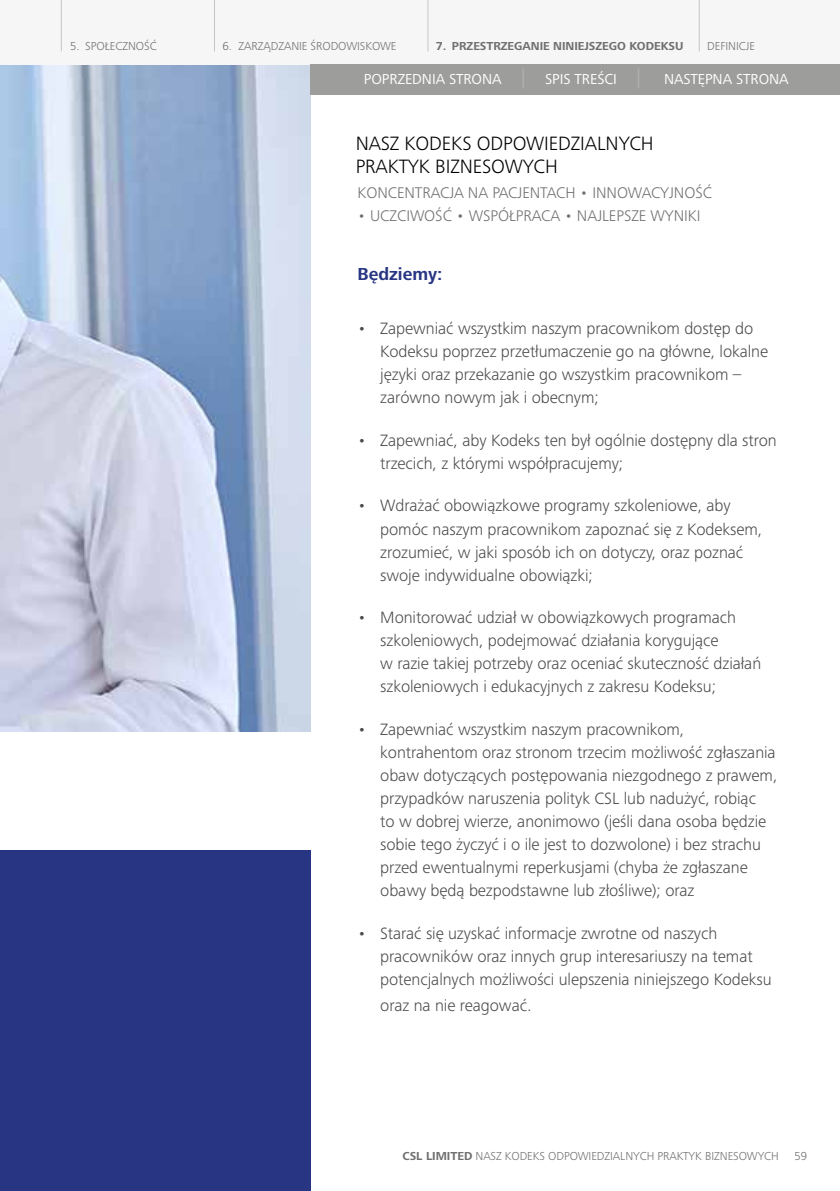
<style>
.page{position:relative;width:840px;height:1191px;background:#fff}
.page>*{position:absolute;margin:0;border:0;box-sizing:border-box;transform-origin:0 0}
.t1{font:300 20px/23px "Frutiger Next LTW1 G";letter-spacing:-.005em;color:#000}
.t2{font:700 18px "Frutiger Next LTW1 G";color:#283583}
.t3{font:300 17px/23px "Frutiger Next LTW1 G";letter-spacing:-.005em;color:#4a4a49}
.t4{font:300 16px "Frutiger Next LTW1 G";letter-spacing:-.005em;color:#706f6f}
.t5{font:15px "Frutiger Next LTW1 G";letter-spacing:-.005em;color:#fff}
.t6{font:300 12px "Frutiger Next LTW1 G";letter-spacing:-.005em;color:#706f6f}
.t7{font:700 12px "Frutiger Next LTW1 G";letter-spacing:-.005em;color:#706f6f}
.s1{font-weight:300;font-size:20px;color:#b3b2b2}
.s2{font-weight:700}
</style>
<div class="page">
<img style="left:0;top:65px;width:310px;height:666px">
<div style="left:0;top:0;width:839px;height:64px;background:#f6f6f6"></div>
<hr style="left:61px;top:0;width:1px;height:51px;background:#c6c6c6">
<hr style="left:214px;top:0;width:1px;height:51px;background:#c6c6c6">
<hr style="left:427px;top:0;width:1px;height:51px;background:#c6c6c6">
<hr style="left:698px;top:0;width:1px;height:51px;background:#c6c6c6">
<div style="left:310px;top:64px;width:529px;height:30px;background:#9d9d9c"></div>
<div style="left:0;top:850px;width:310px;height:341px;background:#283583"></div>
<p class="t6" style="left:70px;top:39px;width:88px">5. SPOŁECZNOŚĆ</p>
<p class="t6" style="left:222px;top:39px;width:175px">6. ZARZĄDZANIE ŚRODOWISKOWE</p>
<p class="t7" style="left:435px;top:39px;width:249px">7. PRZESTRZEGANIE NINIEJSZEGO KODEKSU</p>
<p class="t6" style="left:706px;top:39px;width:49px">DEFINICJE</p>
<p class="t5" style="left:364px;top:70px;width:163px">POPRZEDNIA STRONA <span class="s1">|</span></p>
<p class="t5" style="left:544px;top:70px;width:97px">SPIS TREŚCI <span class="s1">|</span></p>
<p class="t5" style="left:663px;top:70px;width:126px">NASTĘPNA STRONA</p>
<p class="t1" style="left:355px;top:131px;width:299px">NASZ KODEKS ODPOWIEDZIALNYCH<br>PRAKTYK BIZNESOWYCH</p>
<p class="t4" style="left:357px;top:184px;width:356px">KONCENTRACJA NA PACJENTACH • INNOWACYJNOŚĆ</p>
<p class="t4" style="left:357px;top:207px;width:344px">• UCZCIWOŚĆ • WSPÓŁPRACA • NAJLEPSZE WYNIKI</p>
<p class="t2" style="left:357px;top:263px;width:86px">Będziemy:</p>
<p class="t3" style="left:380px;top:316px;width:389px;text-indent:-23px">• Zapewniać wszystkim naszym pracownikom dostęp do Kodeksu poprzez przetłumaczenie go na główne, lokalne języki oraz przekazanie go wszystkim pracownikom – zarówno nowym jak i obecnym;</p>
<p class="t3" style="left:380px;top:428px;width:398px;text-indent:-23px">• Zapewniać, aby Kodeks ten był ogólnie dostępny dla stron trzecich, z którymi współpracujemy;</p>
<p class="t3" style="left:380px;top:494px;width:383px;text-indent:-23px">• Wdrażać obowiązkowe programy szkoleniowe, aby pomóc naszym pracownikom zapoznać się z Kodeksem, zrozumieć, w jaki sposób ich on dotyczy, oraz poznać swoje indywidualne obowiązki;</p>
<p class="t3" style="left:380px;top:606px;width:382px;text-indent:-23px">• Monitorować udział w obowiązkowych programach szkoleniowych, podejmować działania korygujące<br>w razie takiej potrzeby oraz oceniać skuteczność działań szkoleniowych i edukacyjnych z zakresu Kodeksu;</p>
<p class="t3" style="left:380px;top:718px;width:398px;text-indent:-23px">• Zapewniać wszystkim naszym pracownikom, kontrahentom oraz stronom trzecim możliwość zgłaszania obaw dotyczących postępowania niezgodnego z prawem, przypadków naruszenia polityk CSL lub nadużyć, robiąc<br>to w dobrej wierze, anonimowo (jeśli dana osoba będzie sobie tego życzyć i o ile jest to dozwolone) i bez strachu przed ewentualnymi reperkusjami (chyba że zgłaszane obawy będą bezpodstawne lub złośliwe); oraz</p>
<p class="t3" style="left:380px;top:922px;width:393px;text-indent:-23px">• Starać się uzyskać informacje zwrotne od naszych pracowników oraz innych grup interesariuszy na temat potencjalnych możliwości ulepszenia niniejszego Kodeksu</p>
<p class="t3" style="left:380px;top:994px;width:153px">oraz na nie reagować.</p>
<p class="t6" style="left:402px;top:1149px;width:377px"><span class="s2">CSL LIMITED</span> NASZ KODEKS ODPOWIEDZIALNYCH PRAKTYK BIZNESOWYCH</p>
<p class="t6" style="left:794px;top:1149px;width:14px">59</p>
</div>
